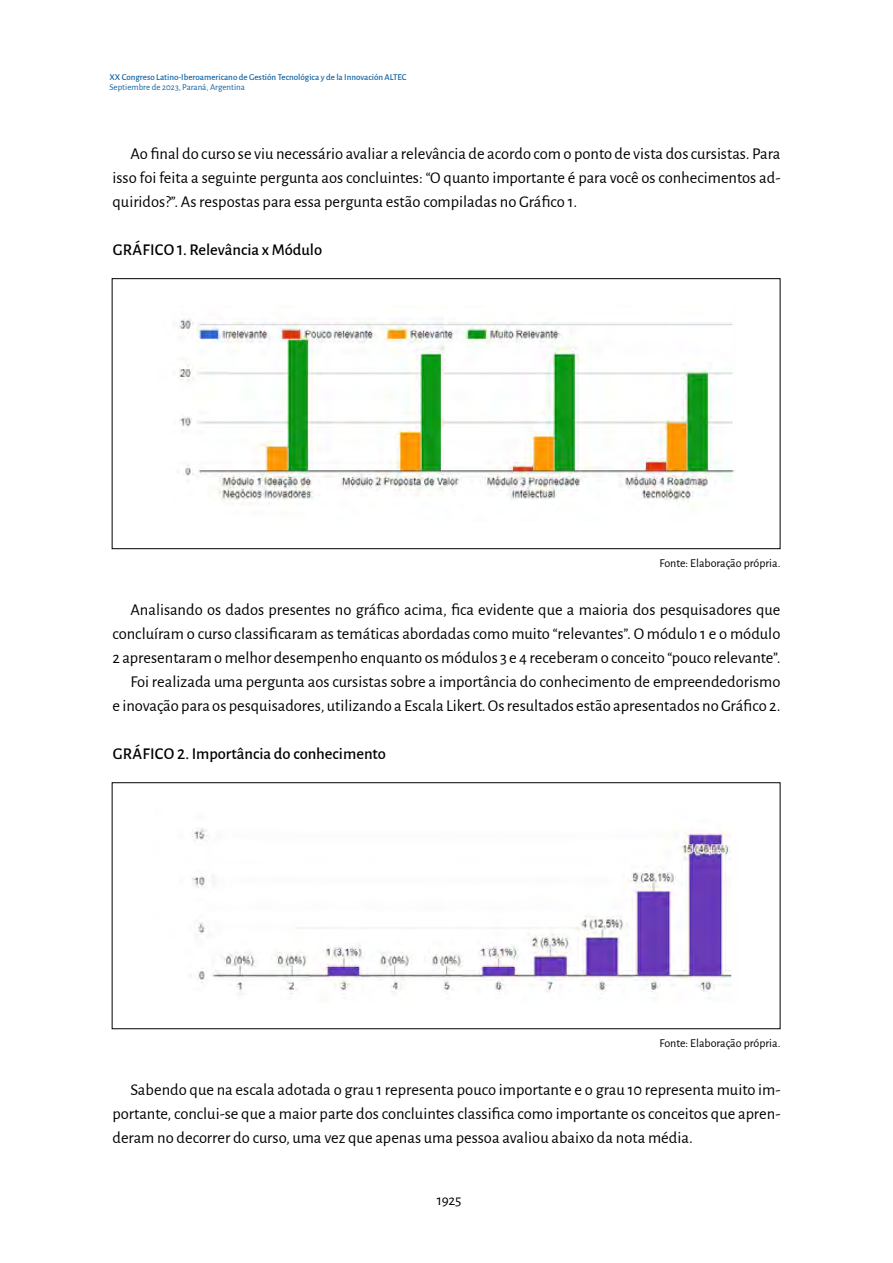
<style>
.page{position:relative;width:893px;height:1263px;background:#fff}
.page>*{position:absolute;margin:0;border:0;box-sizing:border-box;transform-origin:0 0}
.t1{font:16.5px/24px "Alegreya Sans";color:#000;text-align:justify}
.t2{font:500 16.5px "Alegreya Sans";color:#000}
.t3{font:15px "Alegreya Sans";color:#000}
.t4{font:12px "Alegreya Sans";color:#000}
.t5{font:500 9px "Alegreya Sans";color:#1263a2}
.t6{font:9px "Alegreya Sans";color:#1263a2}
</style>
<div class="page">
<img style="left:178px;top:318px;width:557px;height:187px">
<div style="left:112px;top:278px;width:668px;height:271px;border:1px solid #000"></div>
<img style="left:190px;top:828px;width:542px;height:167px">
<div style="left:112px;top:782px;width:668px;height:247px;border:1px solid #000"></div>
<p class="t5" style="left:110px;top:70px;width:299px">XX Congreso Latino-Iberoamericano de Gestión Tecnológica y de la Innovación ALTEC</p>
<p class="t6" style="left:110px;top:81px;width:137px">Septiembre de 2023, Paraná, Argentina</p>
<p class="t1" style="left:112px;top:141px;width:669px;text-indent:18px">Ao final do curso se viu necessário avaliar a relevância de acordo com o ponto de vista dos cursistas. Para isso foi feita a seguinte pergunta aos concluintes: “O quanto importante é para você os conhecimentos ad&shy;quiridos?”. As respostas para essa pergunta estão compiladas no Gráfico 1.</p>
<p class="t2" style="left:113px;top:238px;width:211px">GRÁFICO 1. Relevância x Módulo</p>
<p class="t4" style="left:660px;top:555px;width:122px">Fonte: Elaboração própria.</p>
<p class="t1" style="left:112px;top:597px;width:669px;text-align:right">Analisando os dados presentes no gráfico acima, fica evidente que a maioria dos pesquisadores que concluíram o curso classificaram as temáticas abordadas como muito “relevantes”. O módulo 1 e o módulo 2 apresentaram o melhor desempenho enquanto os módulos 3 e 4 receberam o conceito “pouco relevante”.<br>Foi realizada uma pergunta aos cursistas sobre a importância do conhecimento de empreendedorismo<br>e inovação para os pesquisadores, utilizando a Escala Likert. Os resultados estão apresentados no Gráfico 2.</p>
<p class="t2" style="left:113px;top:742px;width:275px">GRÁFICO 2. Importância do conhecimento</p>
<p class="t4" style="left:660px;top:1035px;width:122px">Fonte: Elaboração própria.</p>
<p class="t1" style="left:112px;top:1077px;width:669px;text-indent:18px">Sabendo que na escala adotada o grau 1 representa pouco importante e o grau 10 representa muito im&shy;portante, conclui-se que a maior parte dos concluintes classifica como importante os conceitos que apren&shy;deram no decorrer do curso, uma vez que apenas uma pessoa avaliou abaixo da nota média.</p>
<p class="t3" style="left:437px;top:1189px;width:26px">1925</p>
</div>
